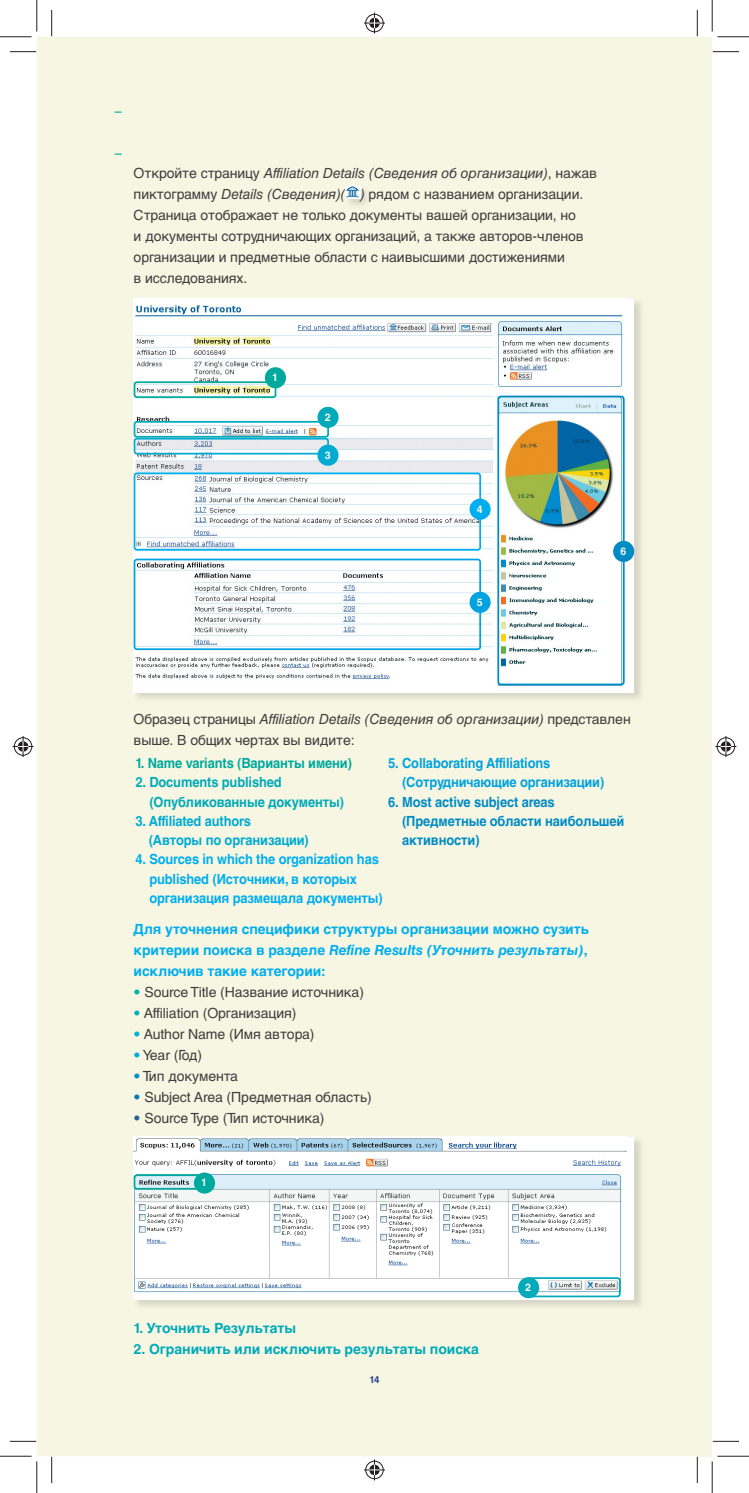
<style>
.page{position:relative;width:749px;height:1493px;background:#fff}
.page>*{position:absolute;margin:0;border:0;box-sizing:border-box;transform-origin:0 0}
.t1{font:14px/21px "Helvetica LTCYR";letter-spacing:-.005em;color:#3e3e3f}
.t2{font:700 14px/21px "Helvetica LTCYR";letter-spacing:-.01em;color:#00aeef;text-align:justify}
.t3{font:700 14px/19.2px "Helvetica LTCYR";letter-spacing:-.01em;color:#00aeef;scale:.92 1}
.t4{font:700 14px/19.2px "Helvetica LTCYR";letter-spacing:-.01em;color:#008bc4;scale:.92 1}
.t5{font:700 14px "Helvetica LTCYR";letter-spacing:-.005em;color:#00aab8}
.t6{font:700 14px/19.2px "Helvetica LTCYR";letter-spacing:-.01em;color:#00a2df;scale:.92 1}
.t7{font:700 14px/19.2px "Helvetica LTCYR";letter-spacing:-.005em;color:#00aab8;scale:.92 1}
.t8{font:700 14px/19.2px "Helvetica LTCYR";letter-spacing:-.01em;color:#00abd2;scale:.92 1}
.t9{font:700 14px "Helvetica LTCYR";letter-spacing:-.01em;color:#00a99d;scale:.92 1}
.t10{font:14px "Helvetica LTCYR";color:#00a491}
.t11{font:14px "Helvetica LTCYR";color:#00a499}
.t12{font:700 10.5px "Helvetica LTCYR";color:#fbfaf1}
.t13{font:700 9.62px "Helvetica LTCYR";color:#253f8e}
.s1{font-style:italic}
.s2{color:#00afa5}
.s3{color:#00b0be}
.s4{color:#00b1d5}
.s5{color:#00a8e2}
.s6{color:#0092c8}
.s7{color:#0779ae}
.s8{color:#2a6197}
</style>
<div class="page">
<div style="left:37px;top:37px;width:660px;height:1418px;background:#f7f6e3"></div>
<div style="left:221px;top:188px;width:123px;height:14px;background:#f7f6e3"></div>
<div style="left:697px;top:37px;width:14px;height:1418px;background:#f7f6e3"></div>
<img style="left:344px;top:185px;width:32px;height:30px">
<svg style="left:344px;top:188px;width:2px;height:14px"></svg>
<img style="left:345px;top:185px;width:15px;height:14px">
<img style="left:133px;top:298px;width:516px;height:410px">
<img style="left:133px;top:299px;width:492px;height:393px">
<div style="left:133px;top:381px;width:143px;height:17px;border:2px solid #00a99d;border-radius:2px"></div>
<div style="left:265px;top:367px;width:21px;height:21px;background:#00a99d;border-radius:50%"></div>
<img style="left:133px;top:1136px;width:516px;height:179px">
<img style="left:133px;top:1136px;width:492px;height:163px">
<div style="left:133px;top:421px;width:196px;height:16px;border:2px solid #00aab8;border-radius:2px"></div>
<div style="left:317px;top:407px;width:21px;height:21px;background:#00aab8;border-radius:50%"></div>
<div style="left:133px;top:438px;width:196px;height:16px;border:2px solid #00abd2;border-radius:2px"></div>
<div style="left:317px;top:444px;width:21px;height:22px;background:#00abd2;border-radius:50%"></div>
<div style="left:133px;top:472px;width:348px;height:78px;border:2px solid #00aeef;border-radius:2px"></div>
<div style="left:469px;top:498px;width:21px;height:22px;background:#00aeef;border-radius:50%"></div>
<div style="left:133px;top:558px;width:348px;height:92px;border:2px solid #00a2df;border-radius:2px"></div>
<div style="left:469px;top:591px;width:21px;height:22px;background:#00a2df;border-radius:50%"></div>
<div style="left:497px;top:396px;width:127px;height:289px;border:2px solid #008bc4;border-radius:2px"></div>
<div style="left:612px;top:541px;width:22px;height:21px;background:#008bc4;border-radius:50%"></div>
<div style="left:133px;top:1174px;width:71px;height:15px;border:2px solid #00a99d;border-radius:2px"></div>
<div style="left:194px;top:1172px;width:21px;height:21px;background:#00a99d;border-radius:50%"></div>
<div style="left:526px;top:1277px;width:94px;height:20px;border:2px solid #00aab8;border-radius:2px"></div>
<div style="left:517px;top:1276px;width:22px;height:22px;background:#00aab8;border-radius:50%"></div>
<svg style="left:10px;top:51px;width:26px;height:1px"></svg>
<svg style="left:712px;top:51px;width:26px;height:1px"></svg>
<svg style="left:10px;top:1440px;width:26px;height:1px"></svg>
<svg style="left:713px;top:1440px;width:25px;height:1px"></svg>
<svg style="left:51px;top:10px;width:1px;height:26px"></svg>
<svg style="left:51px;top:1456px;width:1px;height:26px"></svg>
<svg style="left:696px;top:10px;width:1px;height:26px"></svg>
<svg style="left:696px;top:1456px;width:1px;height:26px"></svg>
<hr style="left:0;top:36px;width:32px;height:1px;background:#231f20">
<hr style="left:717px;top:36px;width:31px;height:1px;background:#231f20">
<hr style="left:0;top:1455px;width:32px;height:1px;background:#231f20">
<hr style="left:717px;top:1455px;width:31px;height:1px;background:#231f20">
<hr style="left:36px;top:0;width:1px;height:32px;background:#231f20">
<hr style="left:36px;top:1461px;width:1px;height:31px;background:#231f20">
<hr style="left:711px;top:0;width:1px;height:32px;background:#231f20">
<hr style="left:711px;top:1461px;width:1px;height:31px;background:#231f20">
<svg style="left:364px;top:13px;width:21px;height:21px"></svg>
<svg style="left:364px;top:1459px;width:21px;height:21px"></svg>
<svg style="left:13px;top:736px;width:21px;height:21px"></svg>
<svg style="left:715px;top:736px;width:21px;height:21px"></svg>
<p class="t10" style="left:115px;top:105px;width:8px">–</p>
<p class="t11" style="left:115px;top:147px;width:8px">–</p>
<p class="t1" style="left:133px;top:163px;width:464px">Откройте страницу <span class="s1">Affiliation Details (Сведения об организации)</span>, нажав пиктограмму <span class="s1">Details (Сведения)( )</span> рядом с названием организации.<br>Страница отображает не только документы вашей организации, но<br>и документы сотрудничающих организаций, а также авторов-членов организации и предметные области с наивысшими достижениями<br>в исследованиях.</p>
<p class="t12" style="left:272px;top:373px;width:7px">1</p>
<p class="t12" style="left:324px;top:413px;width:7px">2</p>
<p class="t12" style="left:324px;top:450px;width:7px">3</p>
<p class="t12" style="left:476px;top:504px;width:7px">4</p>
<p class="t12" style="left:476px;top:597px;width:7px">5</p>
<p class="t12" style="left:620px;top:547px;width:7px">6</p>
<p class="t1" style="left:133px;top:709px;width:498px">Образец страницы <span class="s1">Affiliation Details (Сведения об организации)</span> представлен выше. В общих чертах вы видите:</p>
<p class="t9" style="left:135px;top:757px;width:237px">1. Name variants (Варианты имени)</p>
<p class="t7" style="left:149px;top:774px;width:213px;text-indent:-14px">2. Documents published (Опубликованные документы)</p>
<p class="t8" style="left:149px;top:812px;width:175px;text-indent:-13px">3. Affiliated authors<br>(Авторы по организации)</p>
<p class="t3" style="left:149px;top:851px;width:255px;text-indent:-14px">4. Sources in which the organization has published (Источники, в которых организация размещала документы)</p>
<p class="t6" style="left:402px;top:754px;width:221px;text-indent:-14px">5. Collaborating Affiliations (Сотрудничающие организации)</p>
<p class="t4" style="left:402px;top:793px;width:243px;text-indent:-14px">6. Most active subject areas (Предметные области наибoльшей активности)</p>
<p class="t2" style="left:133px;top:919px;width:456px">Для уточнения специфики структуры организации можно сузить критерии поиска в разделе <span class="s1">Refine Results (Уточнить результаты)</span>, исключив такие категории:</p>
<p class="t1" style="left:133px;top:982px;width:232px"><span class="s2">•</span> Source Title (Название источника)</p>
<p class="t1" style="left:133px;top:1003px;width:164px"><span class="s3">•</span> Affiliation (Организация)</p>
<p class="t1" style="left:133px;top:1024px;width:182px"><span class="s4">•</span> Author Name (Имя автора)</p>
<p class="t1" style="left:133px;top:1045px;width:70px"><span class="s5">•</span> Year (Год)</p>
<p class="t1" style="left:133px;top:1066px;width:106px"><span class="s6">•</span> Тип документа</p>
<p class="t1" style="left:133px;top:1087px;width:239px"><span class="s7">•</span> Subject Area (Предметная область)</p>
<p class="t1" style="left:133px;top:1108px;width:192px"><span class="s8">•</span> Source Type (Тип источника)</p>
<p class="t12" style="left:201px;top:1178px;width:7px">1</p>
<p class="t5" style="left:133px;top:1322px;width:164px">1. Уточнить Результаты</p>
<p class="t5" style="left:133px;top:1343px;width:347px">2. Ограничить или исключить результаты поиска</p>
<p class="t13" style="left:369px;top:1375px;width:12px">14</p>
<p class="t12" style="left:525px;top:1282px;width:7px">2</p>
</div>
